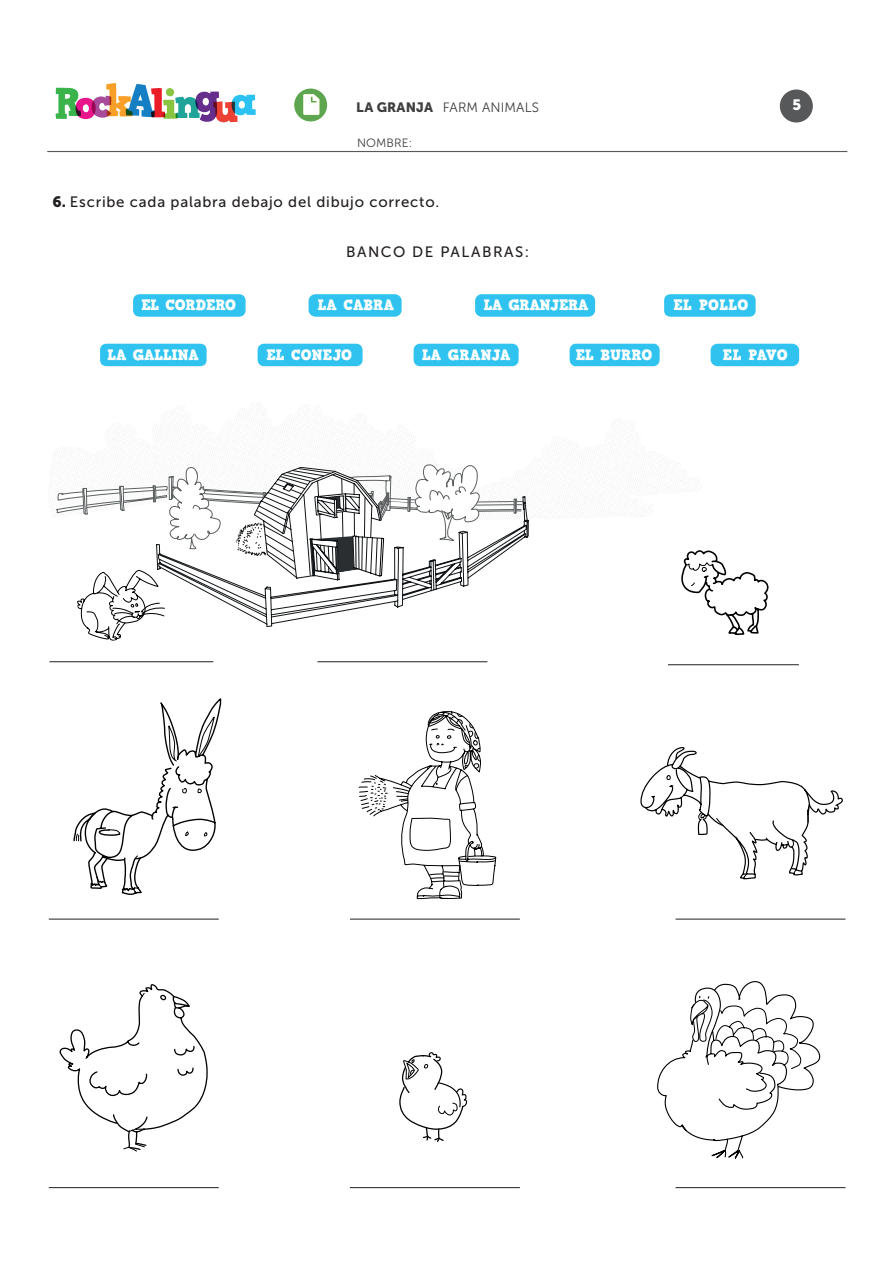
<style>
.page{position:relative;width:893px;height:1263px;background:#fff}
.page>*{position:absolute;margin:0;border:0;box-sizing:border-box;transform-origin:0 0}
.t1{font:15px "HVD Comic Serif Pro";letter-spacing:-.005em;color:#fff}
.t2{font:15px "Museo Sans 500";letter-spacing:.05em;color:#231f20}
.t3{font:15px "Museo Sans 500";letter-spacing:.1em;color:#231f20}
.t4{font:15px "HVD Comic Serif Pro";letter-spacing:-.025em;color:#fff}
.t5{font:15px "Museo Sans 900";color:#fff}
.t6{font:13.5px "Museo Sans 300";letter-spacing:.01em;color:#3e3e3f}
.t7{font:12px "Museo Sans 300";letter-spacing:.01em;color:#3e3e3f}
.s1{font-family:"Museo Sans 900"}
</style>
<div class="page">
<div style="left:780px;top:90px;width:33px;height:33px;background:#57585a;border-radius:50%"></div>
<hr style="left:47px;top:151px;width:800px;height:1px;background:#57585a">
<div style="left:294px;top:89px;width:33px;height:32px;background:#5ea54f;border-radius:50%"></div>
<svg style="left:303px;top:94px;width:16px;height:21px"></svg>
<img style="left:56px;top:83px;width:200px;height:39px">
<svg style="left:640px;top:747px;width:203px;height:132px"></svg>
<svg style="left:657px;top:981px;width:163px;height:178px"></svg>
<svg style="left:399px;top:1052px;width:69px;height:90px"></svg>
<svg style="left:359px;top:711px;width:137px;height:188px"></svg>
<svg style="left:51px;top:411px;width:717px;height:230px"></svg>
<svg style="left:73px;top:698px;width:148px;height:197px"></svg>
<svg style="left:60px;top:984px;width:148px;height:167px"></svg>
<hr style="left:317px;top:661px;width:170px;height:1px;background:#231f20">
<hr style="left:49px;top:661px;width:164px;height:1px;background:#231f20">
<hr style="left:668px;top:664px;width:131px;height:1px;background:#231f20">
<hr style="left:49px;top:919px;width:170px;height:1px;background:#231f20">
<hr style="left:350px;top:919px;width:170px;height:1px;background:#231f20">
<hr style="left:676px;top:919px;width:169px;height:1px;background:#231f20">
<hr style="left:49px;top:1187px;width:170px;height:1px;background:#231f20">
<hr style="left:350px;top:1187px;width:170px;height:1px;background:#231f20">
<hr style="left:676px;top:1187px;width:169px;height:1px;background:#231f20">
<div style="left:133px;top:294px;width:113px;height:23px;background:#30c3ef;border-radius:7px"></div>
<div style="left:309px;top:294px;width:93px;height:23px;background:#30c3ef;border-radius:7px"></div>
<div style="left:570px;top:344px;width:90px;height:22px;background:#30c3ef;border-radius:6px"></div>
<div style="left:414px;top:344px;width:105px;height:22px;background:#30c3ef;border-radius:7px"></div>
<div style="left:258px;top:344px;width:105px;height:22px;background:#30c3ef;border-radius:7px"></div>
<div style="left:664px;top:294px;width:92px;height:23px;background:#30c3ef;border-radius:7px"></div>
<div style="left:100px;top:344px;width:107px;height:22px;background:#30c3ef;border-radius:7px"></div>
<div style="left:711px;top:344px;width:88px;height:22px;background:#30c3ef;border-radius:7px"></div>
<div style="left:475px;top:294px;width:120px;height:23px;background:#30c3ef;border-radius:7px"></div>
<p class="t6" style="left:356px;top:100px;width:184px"><span class="s1">LA GRANJA</span> FARM ANIMALS</p>
<p class="t7" style="left:357px;top:136px;width:57px">NOMBRE:</p>
<p class="t2" style="left:53px;top:194px;width:388px"><span class="s1">6.</span> Escribe cada palabra debajo del dibujo correcto.</p>
<p class="t3" style="left:346px;top:244px;width:184px">BANCO DE PALABRAS:</p>
<p class="t5" style="left:792px;top:96px;width:10px">5</p>
<p class="t4" style="left:484px;top:295px;width:106px">LA GRANJERA</p>
<p class="t1" style="left:141px;top:295px;width:97px">EL CORDERO</p>
<p class="t1" style="left:318px;top:295px;width:78px">LA CABRA</p>
<p class="t1" style="left:266px;top:345px;width:88px">EL CONEJO</p>
<p class="t1" style="left:422px;top:345px;width:90px">LA GRANJA</p>
<p class="t1" style="left:576px;top:345px;width:78px">EL BURRO</p>
<p class="t1" style="left:673px;top:295px;width:77px">EL POLLO</p>
<p class="t1" style="left:108px;top:345px;width:93px">LA GALLINA</p>
<p class="t1" style="left:723px;top:345px;width:67px">EL PAVO</p>
</div>
